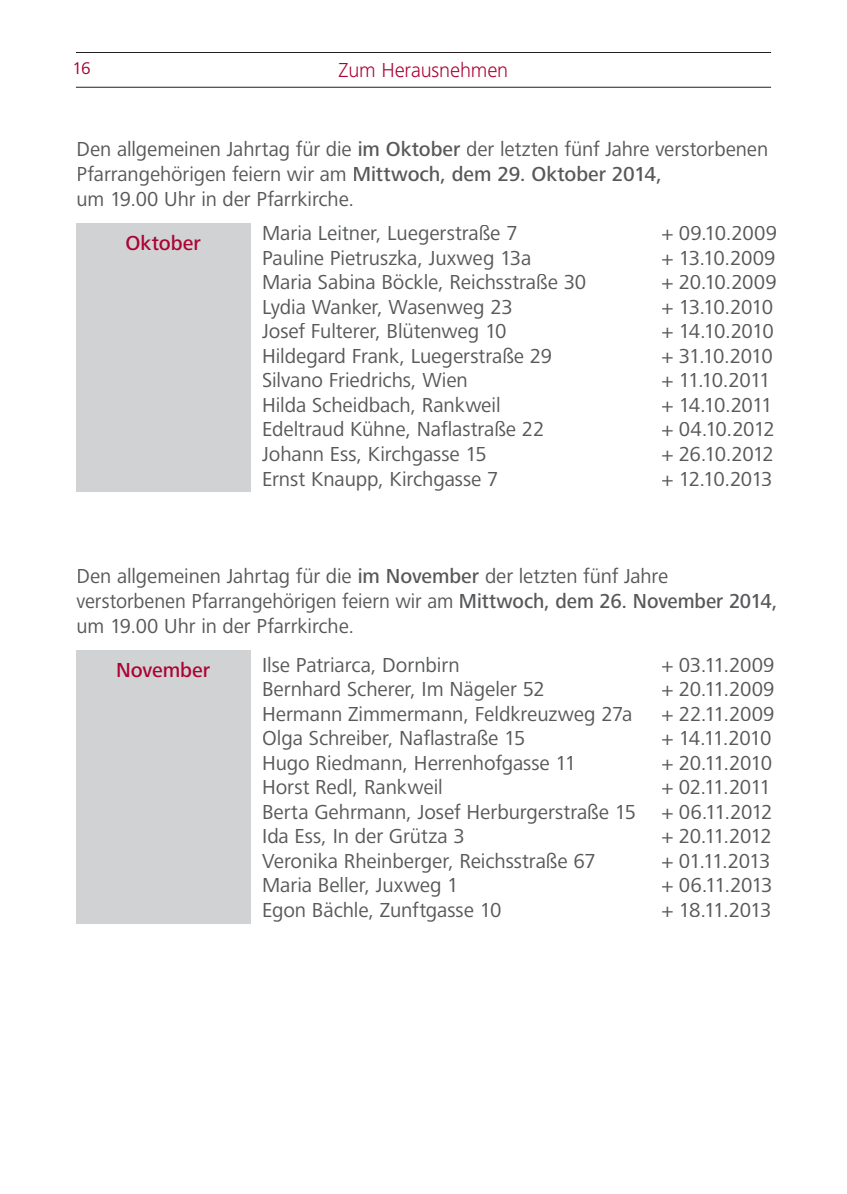
<style>
.page{position:relative;width:847px;height:1194px;background:#fff}
.page>*{position:absolute;margin:0;border:0;box-sizing:border-box;transform-origin:0 0}
.t1{font:21px/24.5px "Frutiger Next LT";letter-spacing:-.005em;color:#57585a}
.t2{font:21px/24.5px "Frutiger Next LT";letter-spacing:-.025em;color:#57585a}
.t3{font:300 21px "Frutiger Next LT";letter-spacing:-.01em;color:#ab0333}
.t4{font:500 21px "Frutiger Next LT";letter-spacing:-.005em;color:#ab0333}
.t5{font:17.5px "Frutiger Next LT";color:#ab0333}
.s1{font-weight:500}
</style>
<div class="page">
<hr style="left:76px;top:52px;width:694px;height:1px;background:#231f20">
<hr style="left:76px;top:87px;width:694px;height:1px;background:#231f20">
<div style="left:76px;top:223px;width:174px;height:269px;background:#d1d2d4"></div>
<div style="left:76px;top:650px;width:174px;height:273px;background:#d1d2d4"></div>
<p class="t5" style="left:72px;top:59px;width:20px">16</p>
<p class="t3" style="left:338px;top:58px;width:171px">Zum Herausnehmen</p>
<p class="t1" style="left:76px;top:136px;width:693px;line-height:25.2px">Den allgemeinen Jahrtag für die <span class="s1">im Oktober</span> der letzten fünf Jahre verstorbenen<br>Pfarrangehörigen feiern wir am <span class="s1">Mittwoch, dem 29. Oktober 2014,<br></span>um 19.00 Uhr in der Pfarrkirche.</p>
<p class="t4" style="left:125px;top:231px;width:77px">Oktober</p>
<p class="t1" style="left:262px;top:221px;width:325px">Maria Leitner, Luegerstraße 7<br>Pauline Pietruszka, Juxweg 13a<br>Maria Sabina Böckle, Reichsstraße 30<br>Lydia Wanker, Wasenweg 23<br>Josef Fulterer, Blütenweg 10<br>Hildegard Frank, Luegerstraße 29<br>Silvano Friedrichs, Wien<br>Hilda Scheidbach, Rankweil<br>Edeltraud Kühne, Naflastraße 22<br>Johann Ess, Kirchgasse 15<br>Ernst Knaupp, Kirchgasse 7</p>
<p class="t2" style="left:661px;top:221px;width:117px">+ 09.10.2009 + 13.10.2009 + 20.10.2009 + 13.10.2010 + 14.10.2010 + 31.10.2010 + 11.10.2011 + 14.10.2011 + 04.10.2012 + 26.10.2012 + 12.10.2013</p>
<p class="t1" style="left:76px;top:563px;width:702px;line-height:25.2px">Den allgemeinen Jahrtag für die <span class="s1">im November</span> der letzten fünf Jahre verstorbenen Pfarrangehörigen feiern wir am <span class="s1">Mittwoch, dem 26. November 2014, </span>um 19.00 Uhr in der Pfarrkirche.</p>
<p class="t4" style="left:116px;top:658px;width:96px">November</p>
<p class="t1" style="left:262px;top:652px;width:375px">Ilse Patriarca, Dornbirn<br>Bernhard Scherer, Im Nägeler 52<br>Hermann Zimmermann, Feldkreuzweg 27a<br>Olga Schreiber, Naflastraße 15<br>Hugo Riedmann, Herrenhofgasse 11<br>Horst Redl, Rankweil<br>Berta Gehrmann, Josef Herburgerstraße 15<br>Ida Ess, In der Grütza 3<br>Veronika Rheinberger, Reichsstraße 67<br>Maria Beller, Juxweg 1<br>Egon Bächle, Zunftgasse 10</p>
<p class="t2" style="left:661px;top:652px;width:114px">+ 03.11.2009 + 20.11.2009 + 22.11.2009 + 14.11.2010 + 20.11.2010 + 02.11.2011 + 06.11.2012 + 20.11.2012 + 01.11.2013 + 06.11.2013 + 18.11.2013</p>
</div>
